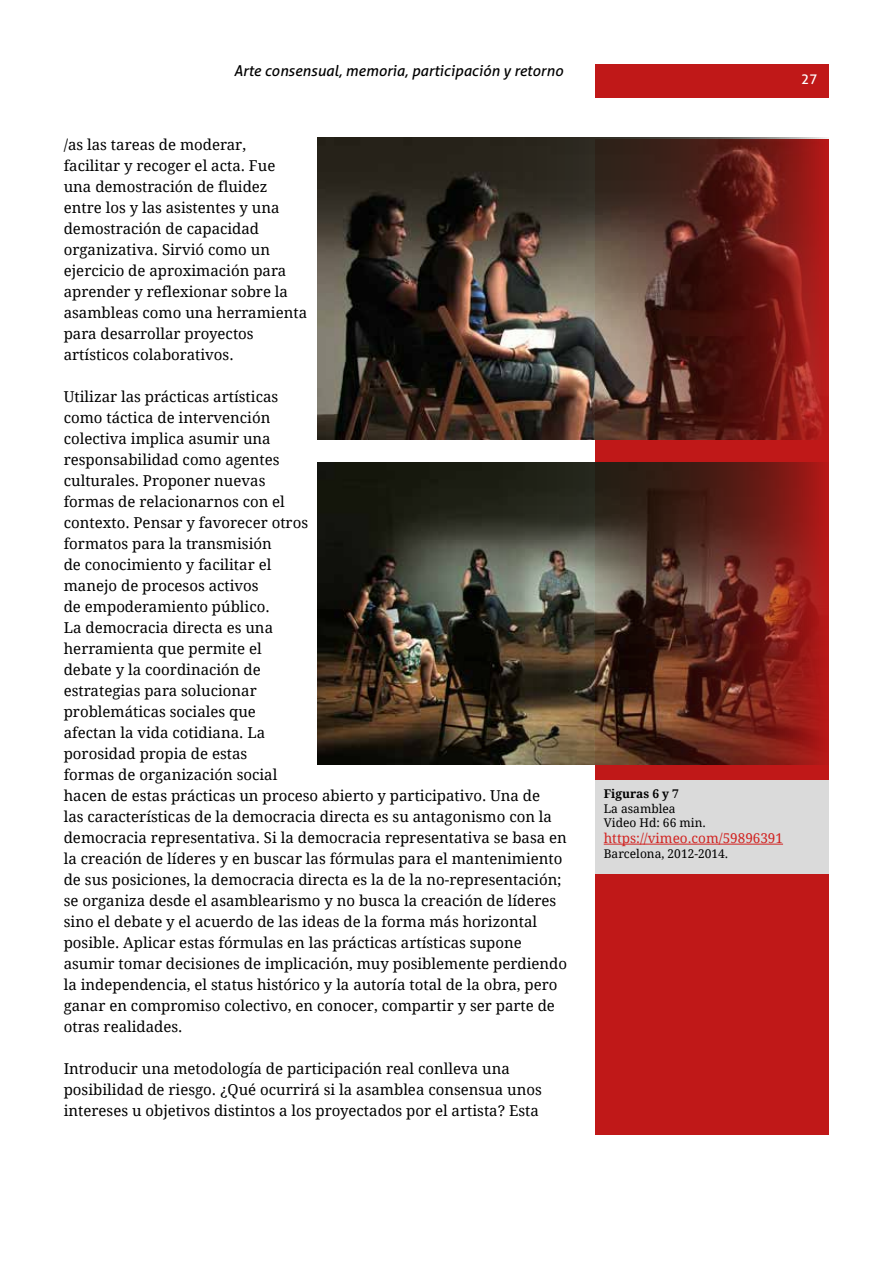
<style>
.page{position:relative;width:893px;height:1263px;background:#fff}
.page>*{position:absolute;margin:0;border:0;box-sizing:border-box;transform-origin:0 0}
.t1{font:15px/21px "Droid Serif";color:#000}
.t2{font:italic 15px "Aller";color:#000}
.t3{font:13.5px "Droid Serif";color:#d12321}
.t4{font:13.5px "Aller";color:#fff}
.t5{font:12px/14.4px "Droid Serif";color:#000}
.t6{font:700 12px "Droid Serif";color:#000}
</style>
<div class="page">
<div style="left:595px;top:65px;width:233px;height:33px;background:#c01818"></div>
<div style="left:595px;top:139px;width:233px;height:996px;background:#c01818"></div>
<img style="left:318px;top:137px;width:509px;height:303px">
<div style="left:595px;top:780px;width:234px;height:94px;background:#dadada"></div>
<hr style="left:604px;top:844px;width:179px;height:1px;background:#d12321">
<img style="left:318px;top:462px;width:509px;height:302px">
<p class="t2" style="left:234px;top:61px;width:331px">Arte consensual, memoria, participación y retorno</p>
<p class="t1" style="left:64px;top:135px;width:245px">/as las tareas de moderar,<br>facilitar y recoger el acta. Fue<br>una demostración de fluidez entre los y las asistentes y una demostración de capacidad organizativa. Sirvió como un ejercicio de aproximación para aprender y reflexionar sobre la asambleas como una herramienta para desarrollar proyectos artísticos colaborativos.</p>
<p class="t1" style="left:64px;top:387px;width:505px">Utilizar las prácticas artísticas<br>como táctica de intervención<br>colectiva implica asumir una<br>responsabilidad como agentes<br>culturales. Proponer nuevas<br>formas de relacionarnos con el<br>contexto. Pensar y favorecer otros<br>formatos para la transmisión<br>de conocimiento y facilitar el<br>manejo de procesos activos<br>de empoderamiento público.<br>La democracia directa es una<br>herramienta que permite el<br>debate y la coordinación de<br>estrategias para solucionar<br>problemáticas sociales que<br>afectan la vida cotidiana. La<br>porosidad propia de estas<br>formas de organización social<br>hacen de estas prácticas un proceso abierto y participativo. Una de<br>las características de la democracia directa es su antagonismo con la democracia representativa. Si la democracia representativa se basa en la creación de líderes y en buscar las fórmulas para el mantenimiento de sus posiciones, la democracia directa es la de la no-representación; se organiza desde el asamblearismo y no busca la creación de líderes sino el debate y el acuerdo de las ideas de la forma más horizontal posible. Aplicar estas fórmulas en las prácticas artísticas supone asumir tomar decisiones de implicación, muy posiblemente perdiendo la independencia, el status histórico y la autoría total de la obra, pero ganar en compromiso colectivo, en conocer, compartir y ser parte de otras realidades.</p>
<p class="t1" style="left:64px;top:1059px;width:479px">Introducir una metodología de participación real conlleva una posibilidad de riesgo. ¿Qué ocurrirá si la asamblea consensua unos intereses u objetivos distintos a los proyectados por el artista? Esta</p>
<p class="t4" style="left:801px;top:71px;width:18px">27</p>
<p class="t6" style="left:604px;top:787px;width:77px">Figuras 6 y 7</p>
<p class="t5" style="left:604px;top:801px;width:104px">La asamblea<br>Video Hd: 66 min.</p>
<p class="t3" style="left:604px;top:830px;width:181px">https://vimeo.com/59896391</p>
<p class="t5" style="left:604px;top:846px;width:126px">Barcelona, 2012-2014.</p>
</div>
